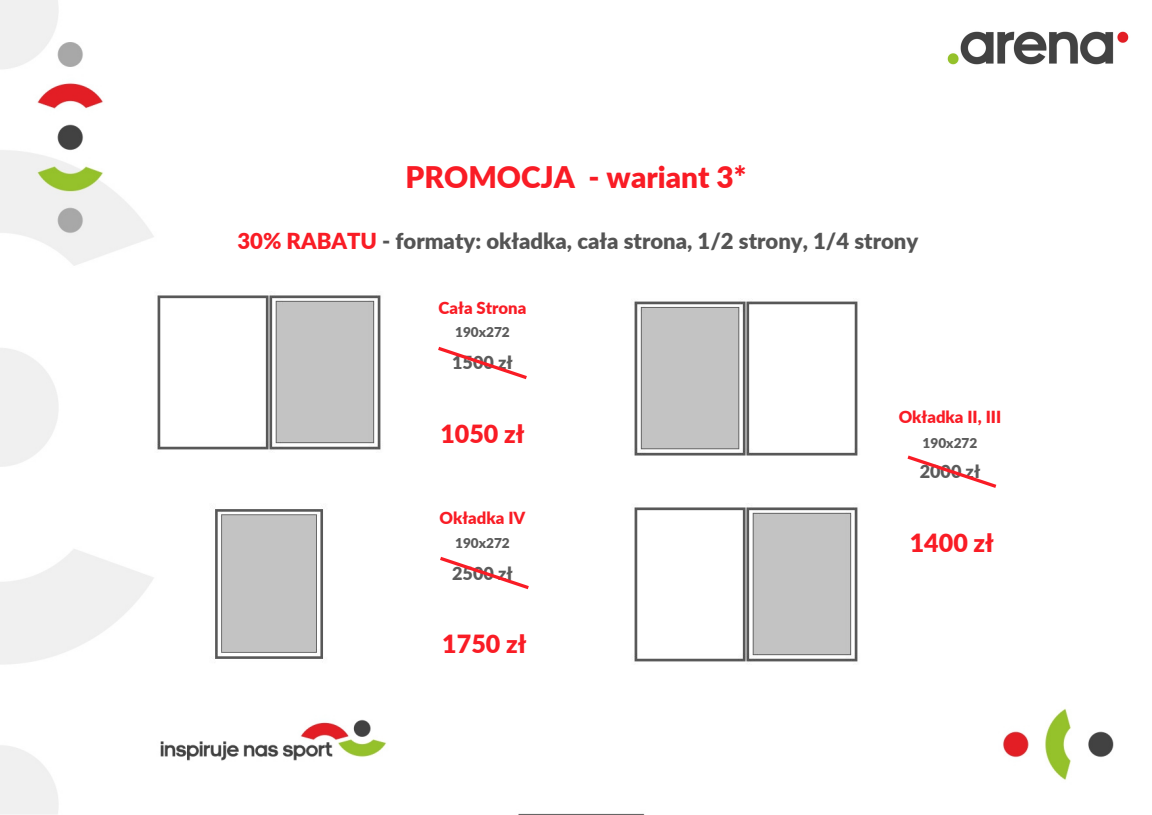
<style>
.page{position:relative;width:1152px;height:815px;background:#fff}
.page>*{position:absolute;margin:0;border:0;box-sizing:border-box;transform-origin:0 0}
.t1{font:900 29.75px "Lato";color:#f91c25}
.t2{font:900 25.03px "Lato";color:#f91c25}
.t3{font:900 22.05px "Lato";color:#545454}
.t4{font:900 18.03px "Lato";color:#5b5b5b}
.t5{font:900 16.71px "Lato";color:#f91c25}
.t6{font:900 13.56px "Lato";color:#5b5b5b}
.s1{color:#f91c25}
</style>
<div class="page">
<img style="left:0;top:0;width:1114px;height:814px">
<img style="left:924px;top:0;width:205px;height:93px">
<svg style="left:434px;top:344px;width:96px;height:38px"></svg>
<svg style="left:436px;top:554px;width:96px;height:37px"></svg>
<svg style="left:903px;top:453px;width:96px;height:37px"></svg>
<img style="left:155px;top:292px;width:228px;height:160px">
<img style="left:209px;top:503px;width:120px;height:161px">
<img style="left:631px;top:298px;width:228px;height:161px">
<img style="left:631px;top:503px;width:228px;height:161px">
<h4 class="t1" style="left:405px;top:158px;width:342px">PROMOCJA - wariant 3*</h4>
<h2 class="t3" style="left:237px;top:227px;width:682px"><span class="s1">30% RABATU</span> - formaty: okładka, cała strona, 1/2 strony, 1/4 strony</h2>
<h2 class="t5" style="left:438px;top:297px;width:89px">Cała Strona</h2>
<h4 class="t6" style="left:455px;top:323px;width:56px">190x272</h4>
<p class="t4" style="left:452px;top:351px;width:62px">1500 zł</p>
<h2 class="t2" style="left:440px;top:418px;width:86px">1050 zł</h2>
<p class="t5" style="left:439px;top:507px;width:87px">Okładka IV</p>
<p class="t6" style="left:455px;top:534px;width:56px">190x272</p>
<h1 class="t4" style="left:452px;top:561px;width:62px">2500 zł</h1>
<p class="t2" style="left:442px;top:628px;width:86px">1750 zł</p>
<p class="t5" style="left:898px;top:406px;width:104px">Okładka II, III</p>
<p class="t6" style="left:922px;top:435px;width:56px">190x272</p>
<h3 class="t4" style="left:919px;top:460px;width:62px">2000 zł</h3>
<h4 class="t2" style="left:909px;top:527px;width:86px">1400 zł</h4>
</div>
